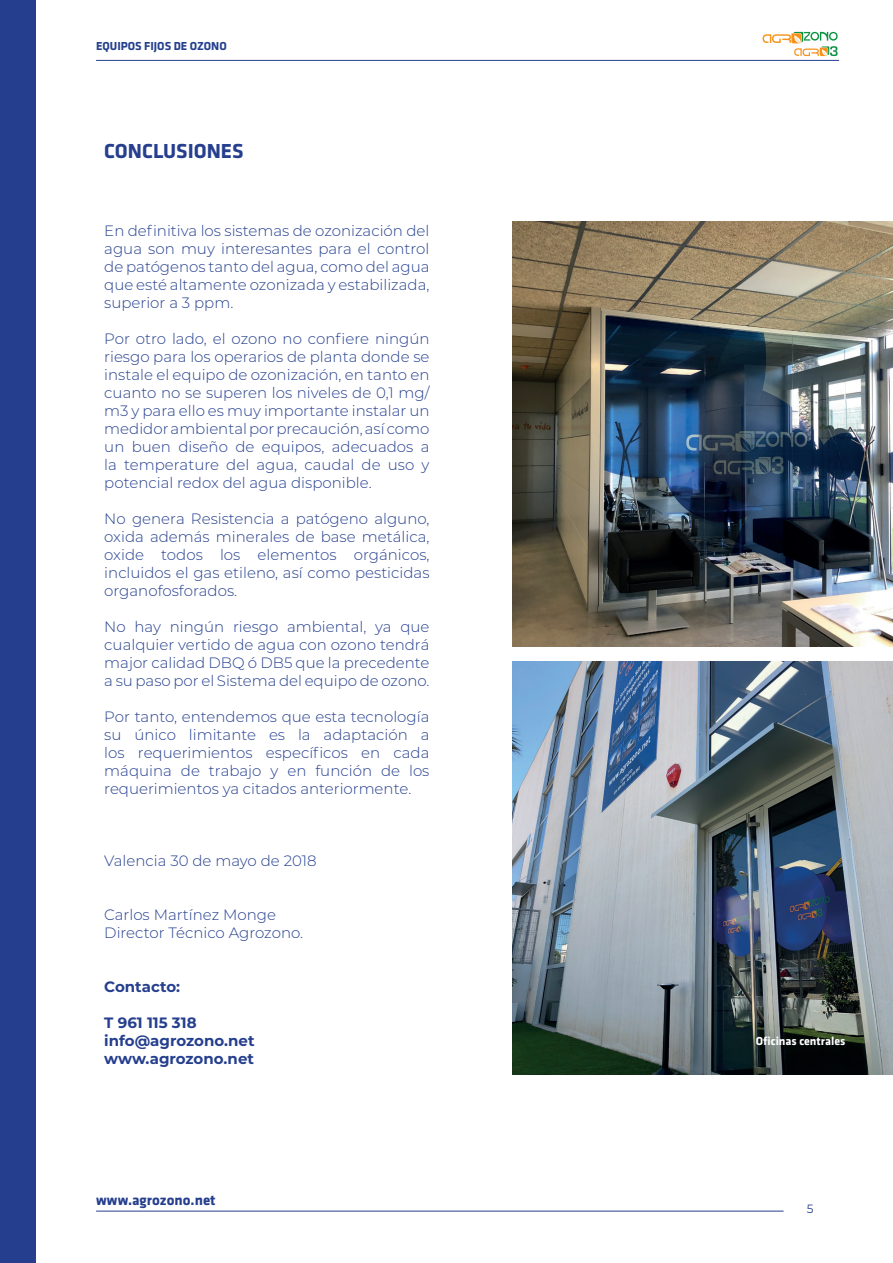
<style>
.page{position:relative;width:893px;height:1263px;background:#fff}
.page>*{position:absolute;margin:0;border:0;box-sizing:border-box;transform-origin:0 0}
.t1{font:700 21px "Klavika";color:#253f8e}
.t2{font:300 15px/18px "Montserrat";color:#253f8e;text-align:justify}
.t3{font:700 15px/18px "Montserrat";color:#253f8e}
.t4{font:700 15px "Klavika";color:#253f8e}
.t5{font:700 12px "Klavika";color:#253f8e}
.t6{font:700 12px "Klavika";color:#fff}
.t7{font:12px "Montserrat";color:#253f8e}
</style>
<div class="page">
<hr style="left:96px;top:60px;width:743px;height:1px;background:#253f8e">
<hr style="left:96px;top:1211px;width:688px;height:1px;background:#253f8e">
<svg style="left:763px;top:32px;width:75px;height:24px"></svg>
<div style="left:0;top:0;width:35px;height:1263px;background:#253f8e"></div>
<img style="left:512px;top:661px;width:381px;height:414px">
<img style="left:512px;top:221px;width:381px;height:425px">
<p class="t5" style="left:96px;top:40px;width:132px">EQUIPOS FIJOS DE OZONO</p>
<h1 class="t1" style="left:104px;top:140px;width:141px">CONCLUSIONES</h1>
<p class="t2" style="left:104px;top:221px;width:327px">En definitiva los sistemas de ozonización del agua son muy interesantes para el control de patógenos tanto del agua, como del agua que esté altamente ozonizada y estabilizada, superior a 3 ppm.</p>
<p class="t2" style="left:104px;top:329px;width:327px">Por otro lado, el ozono no confiere ningún riesgo para los operarios de planta donde se instale el equipo de ozonización, en tanto en cuanto no se superen los niveles de 0,1 mg/ m3 y para ello es muy importante instalar un medidor ambiental por precaución, así como un buen diseño de equipos, adecuados a la temperature del agua, caudal de uso y potencial redox del agua disponible.</p>
<p class="t2" style="left:104px;top:509px;width:327px">No genera Resistencia a patógeno alguno, oxida además minerales de base metálica, oxide todos los elementos orgánicos, incluidos el gas etileno, así como pesticidas organofosforados.</p>
<p class="t2" style="left:104px;top:617px;width:327px">No hay ningún riesgo ambiental, ya que cualquier vertido de agua con ozono tendrá major calidad DBQ ó DB5 que la precedente a su paso por el Sistema del equipo de ozono.</p>
<p class="t2" style="left:104px;top:707px;width:327px">Por tanto, entendemos que esta tecnología su único limitante es la adaptación a los requerimientos específicos en cada máquina de trabajo y en función de los requerimientos ya citados anteriormente.</p>
<p class="t2" style="left:104px;top:851px;width:214px">Valencia 30 de mayo de 2018</p>
<p class="t2" style="left:104px;top:905px;width:200px">Carlos Martínez Monge<br>Director Técnico Agrozono.</p>
<p class="t3" style="left:104px;top:977px;width:77px">Contacto:</p>
<p class="t3" style="left:104px;top:1013px;width:152px">T 961 115 318 info@agrozono.net www.agrozono.net</p>
<p class="t4" style="left:96px;top:1192px;width:121px">www.agrozono.net</p>
<p class="t6" style="left:756px;top:1035px;width:91px">Oficinas centrales</p>
<p class="t7" style="left:807px;top:1201px;width:8px">5</p>
</div>
